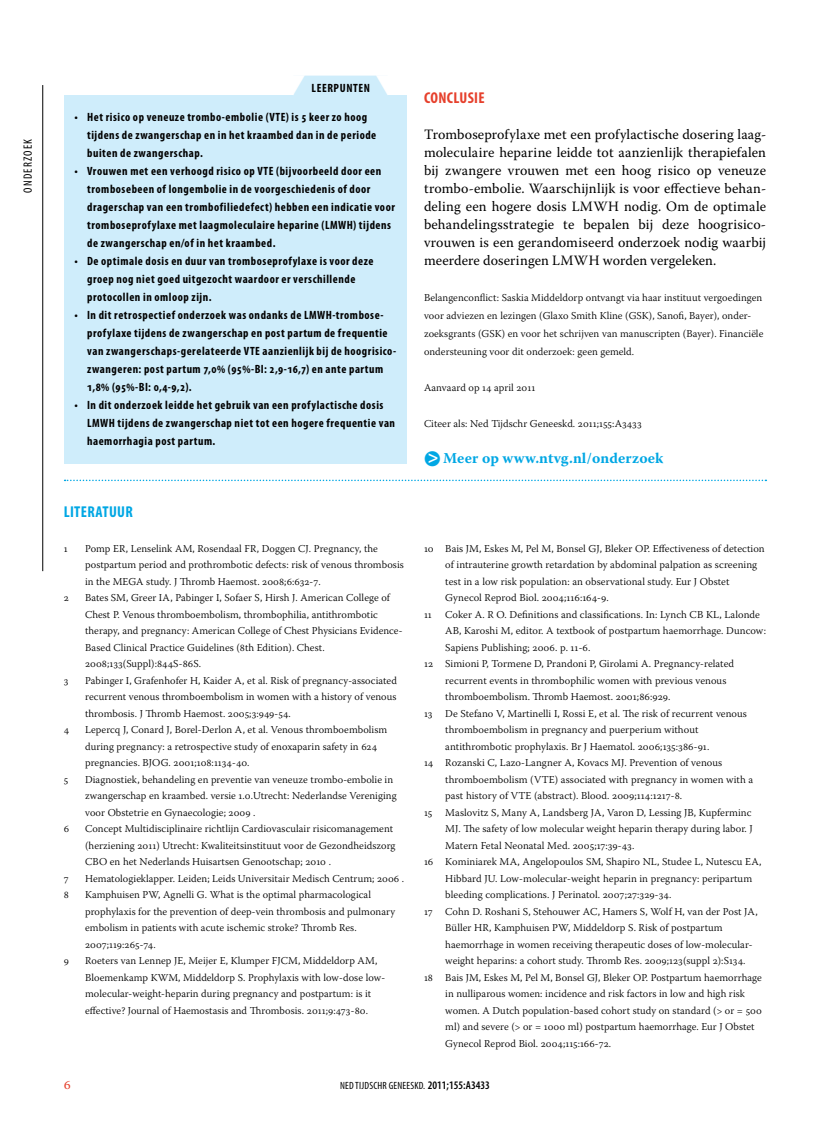
<style>
.page{position:relative;width:830px;height:1127px;background:#fff}
.page>*{position:absolute;margin:0;border:0;box-sizing:border-box;transform-origin:0 0}
.t1{font:700 condensed 15.75px "Myriad Pro";letter-spacing:.02em;color:#00a7e4}
.t2{font:700 condensed 15.75px "Myriad Pro";letter-spacing:.02em;color:#e6402c}
.t3{font:700 15px "Warnock Pro";letter-spacing:.005em;color:#00a7e4}
.t4{font:14.25px/18px "Warnock Pro";letter-spacing:.005em;color:#000;text-align:justify}
.t5{font:13.5px "Warnock Pro";color:#e6402c}
.t6{font:700 condensed 12px/18px "Myriad Pro";letter-spacing:.045em;color:#000}
.t7{font:condensed 12px "Myriad Pro";letter-spacing:.1em;color:#000}
.t8{font:300 10.5px/16.5px "Warnock Pro";letter-spacing:.005em;color:#000}
.t9{font:condensed 10.5px "Myriad Pro";letter-spacing:.02em;color:#000}
.s1{color:#fff}
.s2{font-family:"Myriad Pro";font-stretch:condensed;font-size:18px;color:#fff}
.s3{font-weight:600;font-size:11.55px}
</style>
<div class="page">
<hr style="left:42px;top:85px;width:1px;height:486px;background:#000">
<div style="left:64px;top:95px;width:342px;height:368px;background:#cfedfb"></div>
<div style="left:293px;top:76px;width:94px;height:21px;background:#cfedfb"></div>
<svg style="left:65px;top:480px;width:701px;height:1px"></svg>
<svg style="left:376px;top:75px;width:12px;height:20px"></svg>
<p class="t7" style="left:21px;top:193px;width:55px;rotate:-90deg">ONDERZOEK</p>
<p class="t6" style="left:280px;top:79px;width:91px"><span class="s1">▼</span> Leerpunten</p>
<p class="t6" style="left:87px;top:108px;width:290px;text-indent:-13px">• Het risico op veneuze trombo-embolie (VTE) is 5 keer zo hoog tijdens de zwangerschap en in het kraambed dan in de periode buiten de zwangerschap.</p>
<p class="t6" style="left:87px;top:162px;width:309px;text-indent:-13px">• Vrouwen met een verhoogd risico op VTE (bijvoorbeeld door een trombosebeen of longembolie in de voorgeschiedenis of door dragerschap van een trombofiliedefect) hebben een indicatie voor tromboseprofylaxe met laagmoleculaire heparine (LMWH) tijdens de zwangerschap en/of in het kraambed.</p>
<p class="t6" style="left:87px;top:252px;width:288px;text-indent:-13px">• De optimale dosis en duur van tromboseprofylaxe is voor deze groep nog niet goed uitgezocht waardoor er verschillende protocollen in omloop zijn.</p>
<p class="t6" style="left:87px;top:306px;width:310px;text-indent:-13px">• In dit retrospectief onderzoek was ondanks de LMWH-trombose&shy;profylaxe tijdens de zwangerschap en post partum de frequentie van zwangerschaps-gerelateerde VTE aanzienlijk bij de hoogrisico&shy;zwangeren: post partum 7,0% (95%-BI: 2,9-16,7) en ante partum 1,8% (95%-BI: 0,4-9,2).</p>
<p class="t6" style="left:87px;top:396px;width:309px;text-indent:-13px">• In dit onderzoek leidde het gebruik van een profylactische dosis<br>LMWH tijdens de zwangerschap niet tot een hogere frequentie van haemorrhagia post partum.</p>
<h1 class="t1" style="left:64px;top:502px;width:68px">Literatuur</h1>
<p class="t8" style="left:64px;top:540px;width:5px">1</p>
<p class="t8" style="left:85px;top:540px;width:320px">Pomp ER, Lenselink AM, Rosendaal FR, Doggen CJ. Pregnancy, the postpartum period and prothrombotic defects: risk of venous thrombosis in the MEGA study. J Thromb Haemost. 2008;6:632-7.</p>
<p class="t8" style="left:64px;top:589px;width:7px">2</p>
<p class="t8" style="left:85px;top:589px;width:319px">Bates SM, Greer IA, Pabinger I, Sofaer S, Hirsh J. American College of Chest P. Venous thromboembolism, thrombophilia, antithrombotic therapy, and pregnancy: American College of Chest Physicians Evidence-Based Clinical Practice Guidelines (8th Edition). Chest.<br>2008;133(Suppl):844S-86S.</p>
<p class="t8" style="left:64px;top:672px;width:6px">3</p>
<p class="t8" style="left:85px;top:672px;width:313px;text-align:justify">Pabinger I, Grafenhofer H, Kaider A, et al. Risk of pregnancy-associated recurrent venous thromboembolism in women with a history of venous thrombosis. J Thromb Haemost. 2005;3:949-54.</p>
<p class="t8" style="left:64px;top:721px;width:7px">4</p>
<p class="t8" style="left:85px;top:721px;width:303px">Lepercq J, Conard J, Borel-Derlon A, et al. Venous thromboembolism during pregnancy: a retrospective study of enoxaparin safety in 624 pregnancies. BJOG. 2001;108:1134-40.</p>
<p class="t8" style="left:64px;top:771px;width:6px">5</p>
<p class="t8" style="left:85px;top:771px;width:313px">Diagnostiek, behandeling en preventie van veneuze trombo-embolie in zwangerschap en kraambed. versie 1.0.Utrecht: Nederlandse Vereniging voor Obstetrie en Gynaecologie; 2009 .</p>
<p class="t8" style="left:64px;top:820px;width:7px">6</p>
<p class="t8" style="left:85px;top:820px;width:312px">Concept Multidisciplinaire richtlijn Cardiovasculair risicomanagement (herziening 2011) Utrecht: Kwaliteitsinstituut voor de Gezondheidszorg<br>CBO en het Nederlands Huisartsen Genootschap; 2010 .</p>
<p class="t8" style="left:64px;top:870px;width:6px">7</p>
<p class="t8" style="left:85px;top:870px;width:320px">Hematologieklapper. Leiden; Leids Universitair Medisch Centrum; 2006 .</p>
<p class="t8" style="left:64px;top:886px;width:7px">8</p>
<p class="t8" style="left:85px;top:886px;width:311px">Kamphuisen PW, Agnelli G. What is the optimal pharmacological prophylaxis for the prevention of deep-vein thrombosis and pulmonary embolism in patients with acute ischemic stroke? Thromb Res.<br>2007;119:265-74.</p>
<p class="t8" style="left:64px;top:952px;width:7px">9</p>
<p class="t8" style="left:85px;top:952px;width:301px">Roeters van Lennep JE, Meijer E, Klumper FJCM, Middeldorp AM, Bloemenkamp KWM, Middeldorp S. Prophylaxis with low-dose low&shy;molecular-weight-heparin during pregnancy and postpartum: is it effective? Journal of Haemostasis and Thrombosis. 2011;9:473-80.</p>
<h1 class="t2" style="left:424px;top:88px;width:62px">Conclusie</h1>
<p class="t4" style="left:424px;top:125px;width:343px">Tromboseprofylaxe met een profylactische dosering laag&shy;moleculaire heparine leidde tot aanzienlijk therapiefalen bij zwangere vrouwen met een hoog risico op veneuze trombo-embolie. Waarschijnlijk is voor effectieve behan&shy;deling een hogere dosis LMWH nodig. Om de optimale behandelingsstrategie te bepalen bij deze hoogrisico&shy;vrouwen is een gerandomiseerd onderzoek nodig waarbij meerdere doseringen LMWH worden vergeleken.</p>
<p class="t8" style="left:424px;top:288px;width:341px;line-height:18px">Belangenconflict: Saskia Middeldorp ontvangt via haar instituut vergoedingen voor adviezen en lezingen (Glaxo Smith Kline (GSK), Sanofi, Bayer), onder&shy;zoeksgrants (GSK) en voor het schrijven van manuscripten (Bayer). Financiële ondersteuning voor dit onderzoek: geen gemeld.</p>
<p class="t8" style="left:424px;top:379px;width:113px">Aanvaard op 14 april 2011</p>
<p class="t8" style="left:424px;top:415px;width:219px">Citeer als: Ned Tijdschr Geneeskd. 2011;155:A3433</p>
<h2 class="t3" style="left:424px;top:449px;width:241px">●<span class="s2">&gt;</span> Meer op www.ntvg.nl/onderzoek</h2>
<p class="t8" style="left:424px;top:540px;width:342px">10 Bais JM, Eskes M, Pel M, Bonsel GJ, Bleker OP. Effectiveness of detection</p>
<p class="t8" style="left:445px;top:556px;width:313px">of intrauterine growth retardation by abdominal palpation as screening</p>
<p class="t8" style="left:445px;top:573px;width:285px">test in a low risk population: an observational study. Eur J Obstet</p>
<p class="t8" style="left:445px;top:589px;width:165px">Gynecol Reprod Biol. 2004;116:164-9.</p>
<p class="t8" style="left:424px;top:606px;width:9px">11</p>
<p class="t8" style="left:445px;top:606px;width:316px">Coker A. R O. Definitions and classifications. In: Lynch CB KL, Lalonde</p>
<p class="t8" style="left:445px;top:622px;width:322px">AB, Karoshi M, editor. A textbook of postpartum haemorrhage. Duncow:</p>
<p class="t8" style="left:445px;top:639px;width:147px">Sapiens Publishing; 2006. p. 11-6.</p>
<p class="t8" style="left:424px;top:655px;width:311px">12 Simioni P, Tormene D, Prandoni P, Girolami A. Pregnancy-related</p>
<p class="t8" style="left:445px;top:672px;width:282px">recurrent events in thrombophilic women with previous venous</p>
<p class="t8" style="left:445px;top:688px;width:227px">thromboembolism. Thromb Haemost. 2001;86:929.</p>
<p class="t8" style="left:424px;top:705px;width:324px">13 De Stefano V, Martinelli I, Rossi E, et al. The risk of recurrent venous</p>
<p class="t8" style="left:445px;top:721px;width:254px">thromboembolism in pregnancy and puerperium without</p>
<p class="t8" style="left:445px;top:738px;width:265px">antithrombotic prophylaxis. Br J Haematol. 2006;135:386-91.</p>
<p class="t8" style="left:424px;top:754px;width:299px">14 Rozanski C, Lazo-Langner A, Kovacs MJ. Prevention of venous</p>
<p class="t8" style="left:445px;top:771px;width:309px">thromboembolism (VTE) associated with pregnancy in women with a</p>
<p class="t8" style="left:445px;top:787px;width:238px">past history of VTE (abstract). Blood. 2009;114:1217-8.</p>
<p class="t8" style="left:424px;top:804px;width:329px">15 Maslovitz S, Many A, Landsberg JA, Varon D, Lessing JB, Kupferminc</p>
<p class="t8" style="left:445px;top:820px;width:309px">MJ. The safety of low molecular weight heparin therapy during labor. J</p>
<p class="t8" style="left:445px;top:837px;width:190px">Matern Fetal Neonatal Med. 2005;17:39-43.</p>
<p class="t8" style="left:424px;top:853px;width:339px">16 Kominiarek MA, Angelopoulos SM, Shapiro NL, Studee L, Nutescu EA,</p>
<p class="t8" style="left:445px;top:870px;width:308px">Hibbard JU. Low-molecular-weight heparin in pregnancy: peripartum</p>
<p class="t8" style="left:445px;top:886px;width:227px">bleeding complications. J Perinatol. 2007;27:329-34.</p>
<p class="t8" style="left:424px;top:903px;width:335px">17 Cohn D. Roshani S, Stehouwer AC, Hamers S, Wolf H, van der Post JA,</p>
<p class="t8" style="left:445px;top:919px;width:279px">Büller HR, Kamphuisen PW, Middeldorp S. Risk of postpartum</p>
<p class="t8" style="left:445px;top:936px;width:308px">haemorrhage in women receiving therapeutic doses of low-molecular-</p>
<p class="t8" style="left:445px;top:952px;width:301px">weight heparins: a cohort study. Thromb Res. 2009;123(suppl 2):S134.</p>
<p class="t8" style="left:424px;top:969px;width:339px">18 Bais JM, Eskes M, Pel M, Bonsel GJ, Bleker OP. Postpartum haemorrhage</p>
<p class="t8" style="left:445px;top:985px;width:301px">in nulliparous women: incidence and risk factors in low and high risk</p>
<p class="t8" style="left:445px;top:1002px;width:318px">women. A Dutch population-based cohort study on standard (&gt; or = 500</p>
<p class="t8" style="left:445px;top:1018px;width:311px">ml) and severe (&gt; or = 1000 ml) postpartum haemorrhage. Eur J Obstet</p>
<p class="t8" style="left:445px;top:1035px;width:167px">Gynecol Reprod Biol. 2004;115:166-72.</p>
<p class="t5" style="left:64px;top:1076px;width:9px">6</p>
<p class="t9" style="left:340px;top:1079px;width:151px">NED TIJDSCHR GENEESKD. <span class="s3">2011;155:A3433</span></p>
</div>
